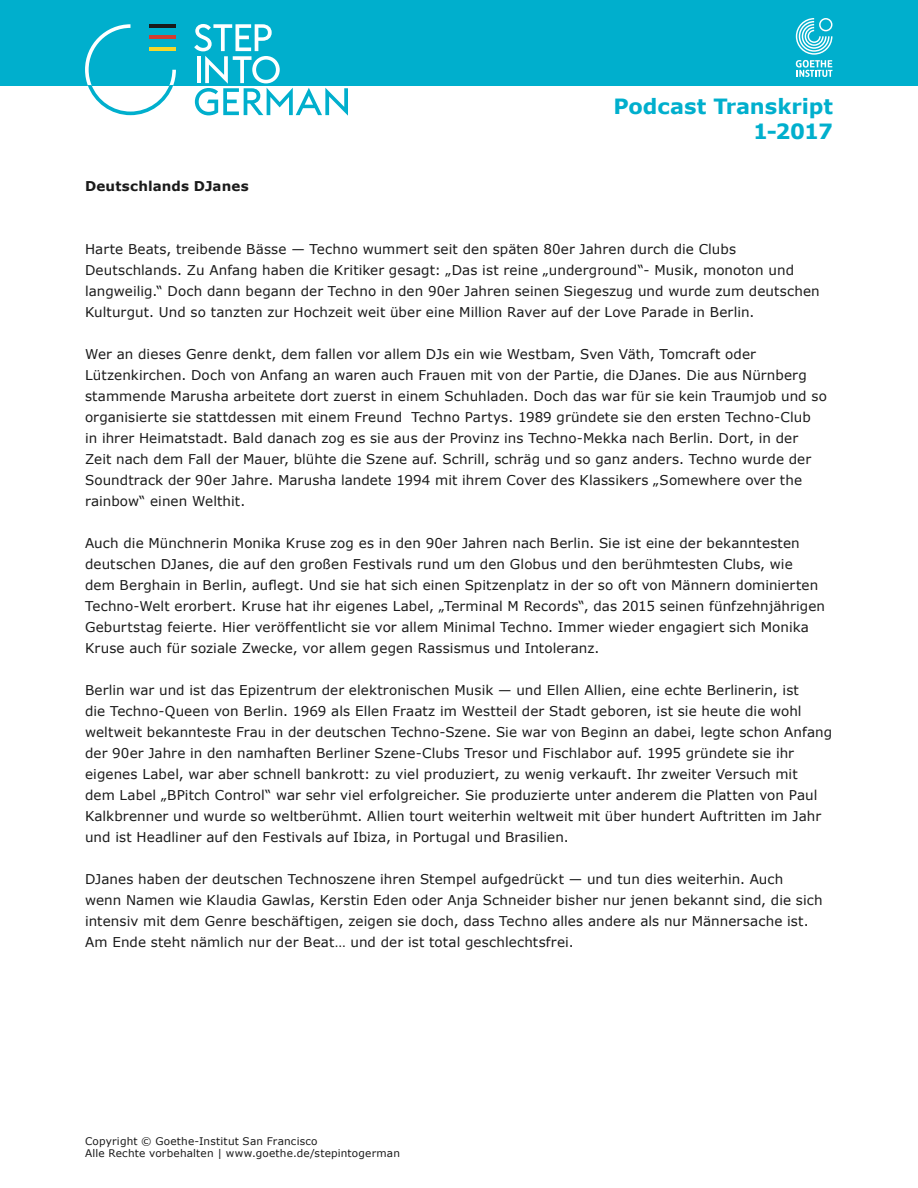
<style>
.page{position:relative;width:918px;height:1188px;background:#fff}
.page>*{position:absolute;margin:0;border:0;box-sizing:border-box;transform-origin:0 0}
.t1{font:700 21px/25.2px "Verdana";letter-spacing:-.005em;color:#00afcd;text-align:right}
.t2{font:13.5px/21px "Verdana";letter-spacing:.005em;color:#1a1a1a}
.t3{font:700 13.5px "Verdana";letter-spacing:.01em;color:#1a1a1a}
.t4{font:10.5px/11.2px "Verdana";letter-spacing:.02em;color:#1a1a1a}
</style>
<div class="page">
<div style="left:0;top:0;width:918px;height:85px;background:#00afcd"></div>
<svg style="left:796px;top:18px;width:36px;height:59px"></svg>
<svg style="left:194px;top:24px;width:154px;height:92px"></svg>
<svg style="left:85px;top:24px;width:91px;height:91px"></svg>
<p class="t3" style="left:85px;top:177px;width:165px">Deutschlands DJanes</p>
<h1 class="t1" style="left:613px;top:93px;width:221px">Podcast Transkript<br>1-2017</h1>
<p class="t2" style="left:85px;top:238px;width:736px">Harte Beats, treibende Bässe — Techno wummert seit den späten 80er Jahren durch die Clubs Deutschlands. Zu Anfang haben die Kritiker gesagt: „Das ist reine „underground“- Musik, monoton und langweilig.“ Doch dann begann der Techno in den 90er Jahren seinen Siegeszug und wurde zum deutschen Kulturgut. Und so tanzten zur Hochzeit weit über eine Million Raver auf der Love Parade in Berlin.</p>
<p class="t2" style="left:85px;top:343px;width:743px">Wer an dieses Genre denkt, dem fallen vor allem DJs ein wie Westbam, Sven Väth, Tomcraft oder Lützenkirchen. Doch von Anfang an waren auch Frauen mit von der Partie, die DJanes. Die aus Nürnberg stammende Marusha arbeitete dort zuerst in einem Schuhladen. Doch das war für sie kein Traumjob und so organisierte sie stattdessen mit einem Freund Techno Partys. 1989 gründete sie den ersten Techno-Club<br>in ihrer Heimatstadt. Bald danach zog es sie aus der Provinz ins Techno-Mekka nach Berlin. Dort, in der Zeit nach dem Fall der Mauer, blühte die Szene auf. Schrill, schräg und so ganz anders. Techno wurde der Soundtrack der 90er Jahre. Marusha landete 1994 mit ihrem Cover des Klassikers „Somewhere over the rainbow“ einen Welthit.</p>
<p class="t2" style="left:85px;top:532px;width:742px">Auch die Münchnerin Monika Kruse zog es in den 90er Jahren nach Berlin. Sie ist eine der bekanntesten deutschen DJanes, die auf den großen Festivals rund um den Globus und den berühmtesten Clubs, wie dem Berghain in Berlin, auflegt. Und sie hat sich einen Spitzenplatz in der so oft von Männern dominierten Techno-Welt erorbert. Kruse hat ihr eigenes Label, „Terminal M Records“, das 2015 seinen fünfzehnjährigen Geburtstag feierte. Hier veröffentlicht sie vor allem Minimal Techno. Immer wieder engagiert sich Monika Kruse auch für soziale Zwecke, vor allem gegen Rassismus und Intoleranz.</p>
<p class="t2" style="left:85px;top:679px;width:749px">Berlin war und ist das Epizentrum der elektronischen Musik — und Ellen Allien, eine echte Berlinerin, ist<br>die Techno-Queen von Berlin. 1969 als Ellen Fraatz im Westteil der Stadt geboren, ist sie heute die wohl weltweit bekannteste Frau in der deutschen Techno-Szene. Sie war von Beginn an dabei, legte schon Anfang der 90er Jahre in den namhaften Berliner Szene-Clubs Tresor und Fischlabor auf. 1995 gründete sie ihr eigenes Label, war aber schnell bankrott: zu viel produziert, zu wenig verkauft. Ihr zweiter Versuch mit<br>dem Label „BPitch Control“ war sehr viel erfolgreicher. Sie produzierte unter anderem die Platten von Paul Kalkbrenner und wurde so weltberühmt. Allien tourt weiterhin weltweit mit über hundert Auftritten im Jahr und ist Headliner auf den Festivals auf Ibiza, in Portugal und Brasilien.</p>
<p class="t2" style="left:85px;top:868px;width:739px">DJanes haben der deutschen Technoszene ihren Stempel aufgedrückt — und tun dies weiterhin. Auch wenn Namen wie Klaudia Gawlas, Kerstin Eden oder Anja Schneider bisher nur jenen bekannt sind, die sich intensiv mit dem Genre beschäftigen, zeigen sie doch, dass Techno alles andere als nur Männersache ist.<br>Am Ende steht nämlich nur der Beat… und der ist total geschlechtsfrei.</p>
<p class="t4" style="left:85px;top:1136px;width:316px">Copyright © Goethe-Institut San Francisco<br>Alle Rechte vorbehalten | www.goethe.de/stepintogerman</p>
</div>
